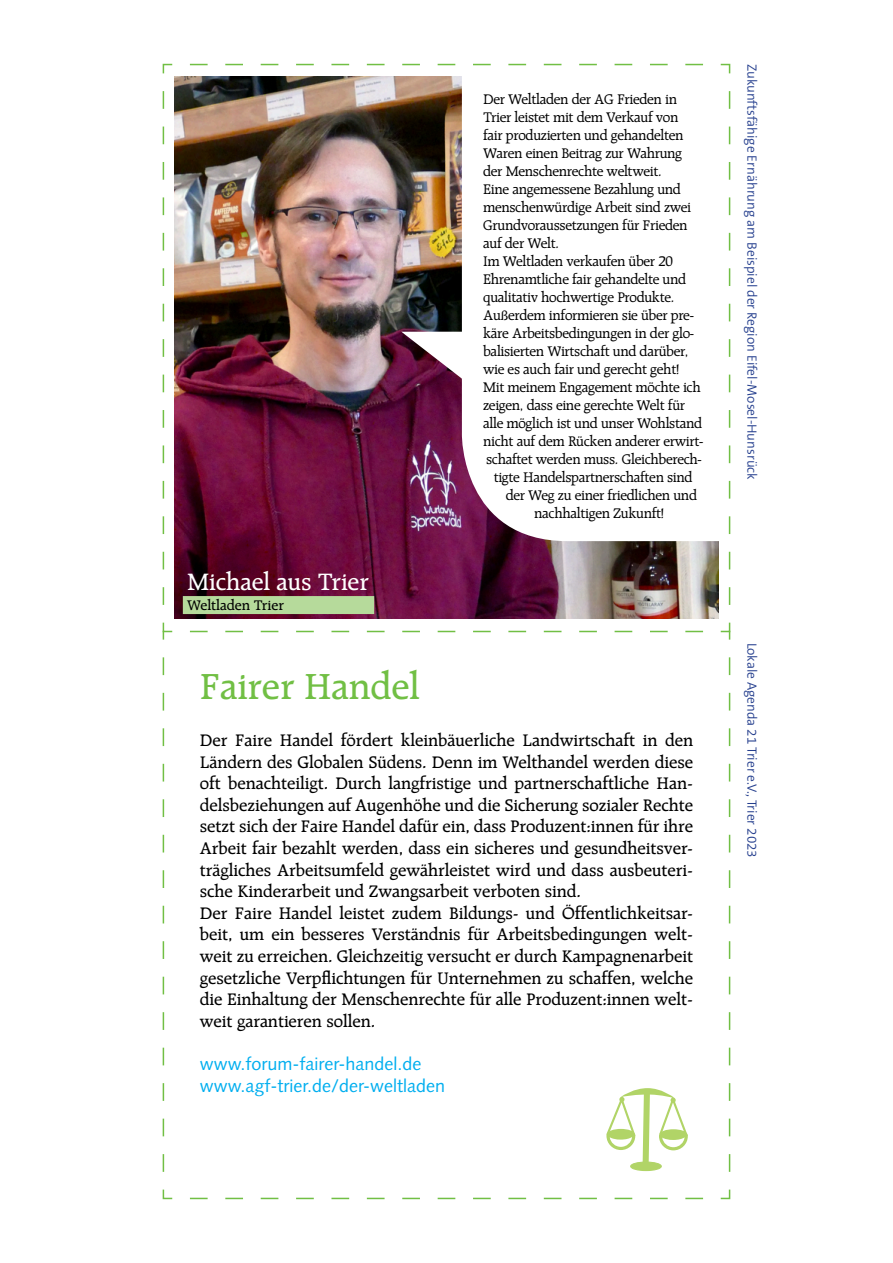
<style>
.page{position:relative;width:893px;height:1263px;background:#fff}
.page>*{position:absolute;margin:0;border:0;box-sizing:border-box;transform-origin:0 0}
.t1{font:500 39px "Raleigh";color:#71bf44}
.t2{font:500 25.5px "Raleigh";color:#fff}
.t3{font:500 18px/21.6px "Raleigh";color:#000}
.t4{font:18px/21.6px "Syntax";color:#00aeef}
.t5{font:15px "Raleigh";letter-spacing:-.02em;color:#000}
.t6{font:500 15px "Raleigh";color:#000}
.t7{font:300 13.5px "The Sans B4";color:#253f8e}
</style>
<div class="page">
<img style="left:162px;top:63px;width:569px;height:566px">
<svg style="left:162px;top:629px;width:569px;height:571px"></svg>
<h2 class="t2" style="left:187px;top:568px;width:183px">Michael aus Trier</h2>
<p class="t6" style="left:187px;top:597px;width:98px">Weltladen Trier</p>
<p class="t5" style="left:483px;top:91px;width:195px">Der Weltladen der AG Frieden in</p>
<p class="t5" style="left:483px;top:109px;width:197px">Trier leistet mit dem Verkauf von</p>
<p class="t5" style="left:483px;top:127px;width:202px">fair produzierten und gehandelten</p>
<p class="t5" style="left:483px;top:145px;width:201px">Waren einen Beitrag zur Wahrung</p>
<p class="t5" style="left:483px;top:163px;width:180px">der Menschenrechte weltweit.</p>
<p class="t5" style="left:483px;top:181px;width:199px">Eine angemessene Bezahlung und</p>
<p class="t5" style="left:483px;top:199px;width:210px">menschenwürdige Arbeit sind zwei</p>
<p class="t5" style="left:483px;top:217px;width:206px">Grundvoraussetzungen für Frieden</p>
<p class="t5" style="left:483px;top:235px;width:77px">auf der Welt.</p>
<p class="t5" style="left:483px;top:253px;width:191px">Im Weltladen verkaufen über 20</p>
<p class="t5" style="left:483px;top:271px;width:205px">Ehrenamtliche fair gehandelte und</p>
<p class="t5" style="left:483px;top:289px;width:193px">qualitativ hochwertige Produkte.</p>
<p class="t5" style="left:483px;top:307px;width:212px">Außerdem informieren sie über pre-</p>
<p class="t5" style="left:483px;top:325px;width:212px">käre Arbeitsbedingungen in der glo-</p>
<p class="t5" style="left:483px;top:343px;width:207px">balisierten Wirtschaft und darüber,</p>
<p class="t5" style="left:483px;top:361px;width:198px">wie es auch fair und gerecht geht!</p>
<p class="t5" style="left:483px;top:379px;width:219px">Mit meinem Engagement möchte ich</p>
<p class="t5" style="left:483px;top:397px;width:203px">zeigen, dass eine gerechte Welt für</p>
<p class="t5" style="left:483px;top:415px;width:221px">alle möglich ist und unser Wohlstand</p>
<p class="t5" style="left:483px;top:433px;width:222px">nicht auf dem Rücken anderer erwirt-</p>
<p class="t5" style="left:486px;top:451px;width:217px">schaftet werden muss. Gleichberech-</p>
<p class="t5" style="left:494px;top:469px;width:200px">tigte Handelspartnerschaften sind</p>
<p class="t5" style="left:506px;top:487px;width:193px">der Weg zu einer friedlichen und</p>
<p class="t5" style="left:534px;top:505px;width:131px">nachhaltigen Zukunft!</p>
<h1 class="t1" style="left:200px;top:664px;width:221px">Fairer Handel</h1>
<p class="t3" style="left:200px;top:729px;width:495px">Der Faire Handel fördert kleinbäuerliche Landwirtschaft in den Ländern des Globalen Südens. Denn im Welthandel werden diese oft benachteiligt. Durch langfristige und partnerschaftliche Han&shy;delsbeziehungen auf Augenhöhe und die Sicherung sozialer Rechte setzt sich der Faire Handel dafür ein, dass Produzent:innen für ihre Arbeit fair bezahlt werden, dass ein sicheres und gesundheitsver&shy;trägliches Arbeitsumfeld gewährleistet wird und dass ausbeuteri&shy;sche Kinderarbeit und Zwangsarbeit verboten sind.<br>Der Faire Handel leistet zudem Bildungs- und Öffentlichkeitsar&shy;beit, um ein besseres Verständnis für Arbeitsbedingungen welt&shy;weit zu erreichen. Gleichzeitig versucht er durch Kampagnenarbeit gesetzliche Verpflichtungen für Unternehmen zu schaffen, welche die Einhaltung der Menschenrechte für alle Produzent:innen welt&shy;weit garantieren sollen.</p>
<p class="t4" style="left:200px;top:1053px;width:247px">www.forum-fairer-handel.de www.agf-trier.de/der-weltladen</p>
<p class="t7" style="left:759px;top:64px;width:418px;rotate:90deg">Zukunftsfähige Ernährung am Beispiel der Region Eifel-Mosel-Hunsrück</p>
<p class="t7" style="left:759px;top:642px;width:217px;rotate:90deg">Lokale Agenda 21 Trier e.V., Trier 2023</p>
</div>
